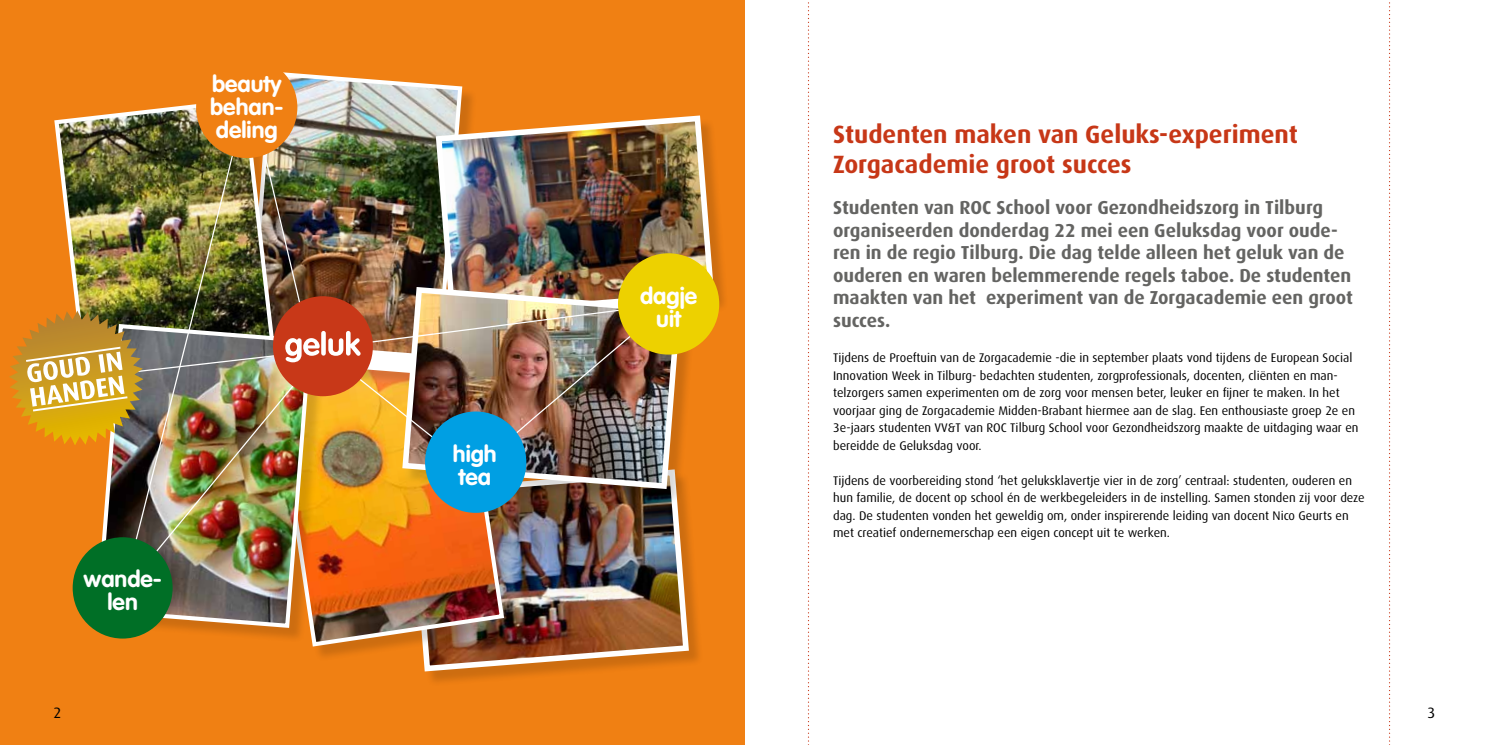
<style>
.page{position:relative;width:1489px;height:745px;background:#fff}
.page>*{position:absolute;margin:0;border:0;box-sizing:border-box;transform-origin:0 0}
.t1{font:700 25px/30px "Dax";color:#c73717}
.t2{font:700 23px/23px "VAG Rounded";color:#fff;text-align:center}
.t3{font:700 18.75px/22.5px "Dax";color:#646462}
.t4{font:15px "Dax";color:#000}
.t5{font:12.5px/17.5px "Dax";color:#000}
</style>
<div class="page">
<div style="left:0;top:0;width:744px;height:744px;background:#f08013"></div>
<svg style="left:807px;top:2px;width:2px;height:743px"></svg>
<svg style="left:1389px;top:2px;width:1px;height:743px"></svg>
<div style="left:413px;top:471px;width:291px;height:215px;background:#000;opacity:.15"></div>
<img style="left:413px;top:504px;width:279px;height:170px">
<div style="left:272px;top:333px;width:247px;height:328px;background:#000;opacity:.15"></div>
<img style="left:360px;top:595px;width:146px;height:53px">
<svg style="left:360px;top:78px;width:104px;height:27px"></svg>
<div style="left:438px;top:118px;width:291px;height:214px;background:#000;opacity:.15"></div>
<img style="left:670px;top:115px;width:47px;height:205px">
<div style="left:404px;top:289px;width:292px;height:215px;background:#000;opacity:.15"></div>
<svg style="left:670px;top:352px;width:13px;height:139px;background:#d98f46"></svg>
<img style="left:360px;top:105px;width:310px;height:490px">
<div style="left:618px;top:253px;width:101px;height:101px;background:#edd100;border-radius:50%"></div>
<div style="left:425px;top:411px;width:101px;height:101px;background:#009fe3;border-radius:50%"></div>
<div style="left:273px;top:296px;width:100px;height:100px;background:#c83818;border-radius:50%"></div>
<img style="left:9px;top:72px;width:351px;height:673px">
<h2 class="t2" style="left:210px;top:72px;width:75px;text-align:justify">beauty behan&shy;deling</h2>
<h2 class="t2" style="left:83px;top:567px;width:80px">wande&shy;len</h2>
<h2 class="t2" style="left:453px;top:442px;width:45px;text-align:left">high tea</h2>
<h2 class="t2" style="left:640px;top:283px;width:59px">dagje uit</h2>
<h1 class="t1" style="left:833px;top:120px;width:466px">Studenten maken van Geluks-experiment<br>Zorgacademie groot succes</h1>
<p class="t3" style="left:833px;top:196px;width:521px">Studenten van ROC School voor Gezondheidszorg in Tilburg organiseerden donderdag 22 mei een Geluksdag voor oude&shy;ren in de regio Tilburg. Die dag telde alleen het geluk van de ouderen en waren belemmerende regels taboe. De studenten maakten van het experiment van de Zorgacademie een groot succes.</p>
<p class="t5" style="left:833px;top:349px;width:527px">Tijdens de Proeftuin van de Zorgacademie -die in september plaats vond tijdens de European Social Innovation Week in Tilburg- bedachten studenten, zorgprofessionals, docenten, cliënten en man&shy;telzorgers samen experimenten om de zorg voor mensen beter, leuker en fijner te maken. In het voorjaar ging de Zorgacademie Midden-Brabant hiermee aan de slag. Een enthousiaste groep 2e en 3e-jaars studenten VV&amp;T van ROC Tilburg School voor Gezondheidszorg maakte de uitdaging waar en bereidde de Geluksdag voor.</p>
<p class="t5" style="left:833px;top:471px;width:533px">Tijdens de voorbereiding stond ‘het geluksklavertje vier in de zorg’ centraal: studenten, ouderen en hun familie, de docent op school én de werkbegeleiders in de instelling. Samen stonden zij voor deze dag. De studenten vonden het geweldig om, onder inspirerende leiding van docent Nico Geurts en met creatief ondernemerschap een eigen concept uit te werken.</p>
<p class="t4" style="left:53px;top:703px;width:9px">2</p>
<p class="t4" style="left:1427px;top:703px;width:9px">3</p>
</div>
